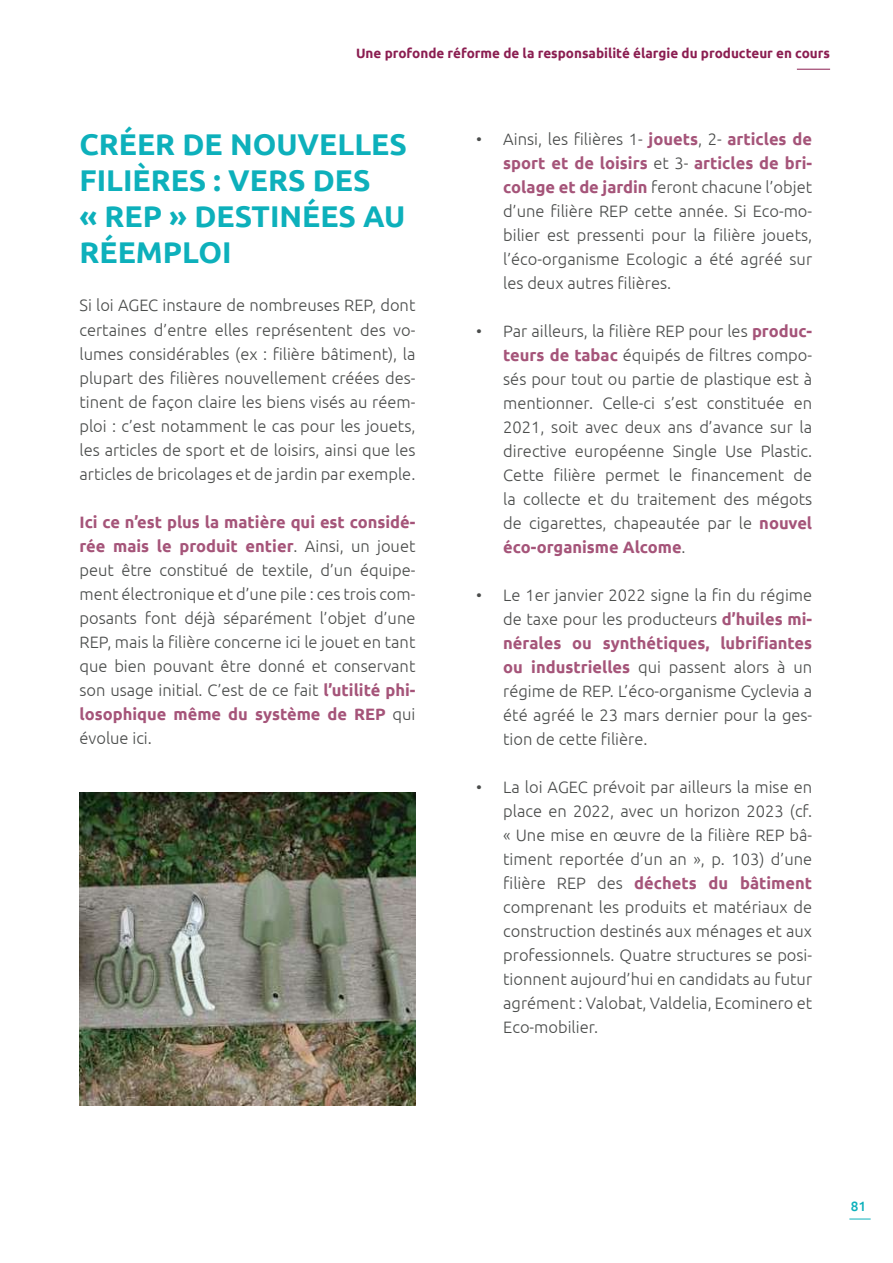
<style>
.page{position:relative;width:893px;height:1263px;background:#fff}
.page>*{position:absolute;margin:0;border:0;box-sizing:border-box;transform-origin:0 0}
.t1{font:700 30px/36px "Ubuntu";color:#0db0bb}
.t2{font:300 16.5px/24px "Ubuntu";color:#4a4c4b;text-align:justify}
.t3{font:700 13.5px "Ubuntu";color:#8b1e51}
.t4{font:500 13.5px "Ubuntu";color:#0db0bb}
.s1{font-weight:700;color:#a55479}
</style>
<div class="page">
<hr style="left:797px;top:69px;width:33px;height:1px;background:#8b1e51">
<svg style="left:849px;top:1219px;width:22px;height:1px"></svg>
<img style="left:79px;top:792px;width:336px;height:314px">
<p class="t3" style="left:356px;top:45px;width:475px">Une profonde réforme de la responsabilité élargie du producteur en cours</p>
<h1 class="t1" style="left:79px;top:126px;width:329px">CRÉER DE NOUVELLES<br>FILIÈRES : VERS DES<br>« REP » DESTINÉES AU<br>RÉEMPLOI</h1>
<p class="t2" style="left:79px;top:293px;width:337px">Si loi AGEC instaure de nombreuses REP, dont certaines d’entre elles représentent des vo&shy;lumes considérables (ex : filière bâtiment), la plupart des filières nouvellement créées des&shy;tinent de façon claire les biens visés au réem&shy;ploi : c’est notamment le cas pour les jouets, les articles de sport et de loisirs, ainsi que les articles de bricolages et de jardin par exemple.</p>
<p class="t2" style="left:79px;top:509px;width:337px"><span class="s1">Ici ce n’est plus la matière qui est considé&shy;rée mais le produit entier</span>. Ainsi, un jouet peut être constitué de textile, d’un équipe&shy;ment électronique et d’une pile : ces trois com&shy;posants font déjà séparément l’objet d’une REP, mais la filière concerne ici le jouet en tant que bien pouvant être donné et conservant son usage initial. C’est de ce fait <span class="s1">l’utilité phi&shy;losophique même du système de REP</span> qui évolue ici.</p>
<p class="t2" style="left:503px;top:127px;width:310px;text-indent:-27px">• Ainsi, les filières 1- <span class="s1">jouets</span>, 2- <span class="s1">articles de sport et de loisirs</span> et 3- <span class="s1">articles de bri&shy;colage et de jardin</span> feront chacune l’objet d’une filière REP cette année. Si Eco-mo&shy;bilier est pressenti pour la filière jouets, l’éco-organisme Ecologic a été agréé sur les deux autres filières.</p>
<p class="t2" style="left:503px;top:319px;width:310px;text-indent:-27px">• Par ailleurs, la filière REP pour les <span class="s1">produc&shy;teurs de tabac</span> équipés de filtres compo&shy;sés pour tout ou partie de plastique est à mentionner. Celle-ci s’est constituée en 2021, soit avec deux ans d’avance sur la directive européenne Single Use Plastic.<br>Cette filière permet le financement de la collecte et du traitement des mégots de cigarettes, chapeautée par le <span class="s1">nouvel éco-organisme Alcome</span>.</p>
<p class="t2" style="left:503px;top:583px;width:310px;text-indent:-27px">• Le 1er janvier 2022 signe la fin du régime de taxe pour les producteurs <span class="s1">d’huiles mi&shy;nérales ou synthétiques, lubrifiantes ou industrielles</span> qui passent alors à un régime de REP. L’éco-organisme Cyclevia a été agréé le 23 mars dernier pour la ges&shy;tion de cette filière.</p>
<p class="t2" style="left:503px;top:775px;width:310px;text-indent:-27px">• La loi AGEC prévoit par ailleurs la mise en place en 2022, avec un horizon 2023 (cf. « Une mise en œuvre de la filière REP bâ&shy;timent reportée d’un an », p. 103) d’une filière REP des <span class="s1">déchets du bâtiment </span>comprenant les produits et matériaux de construction destinés aux ménages et aux professionnels. Quatre structures se posi&shy;tionnent aujourd’hui en candidats au futur agrément : Valobat, Valdelia, Ecominero et Eco-mobilier.</p>
<p class="t4" style="left:851px;top:1197px;width:17px">81</p>
</div>
